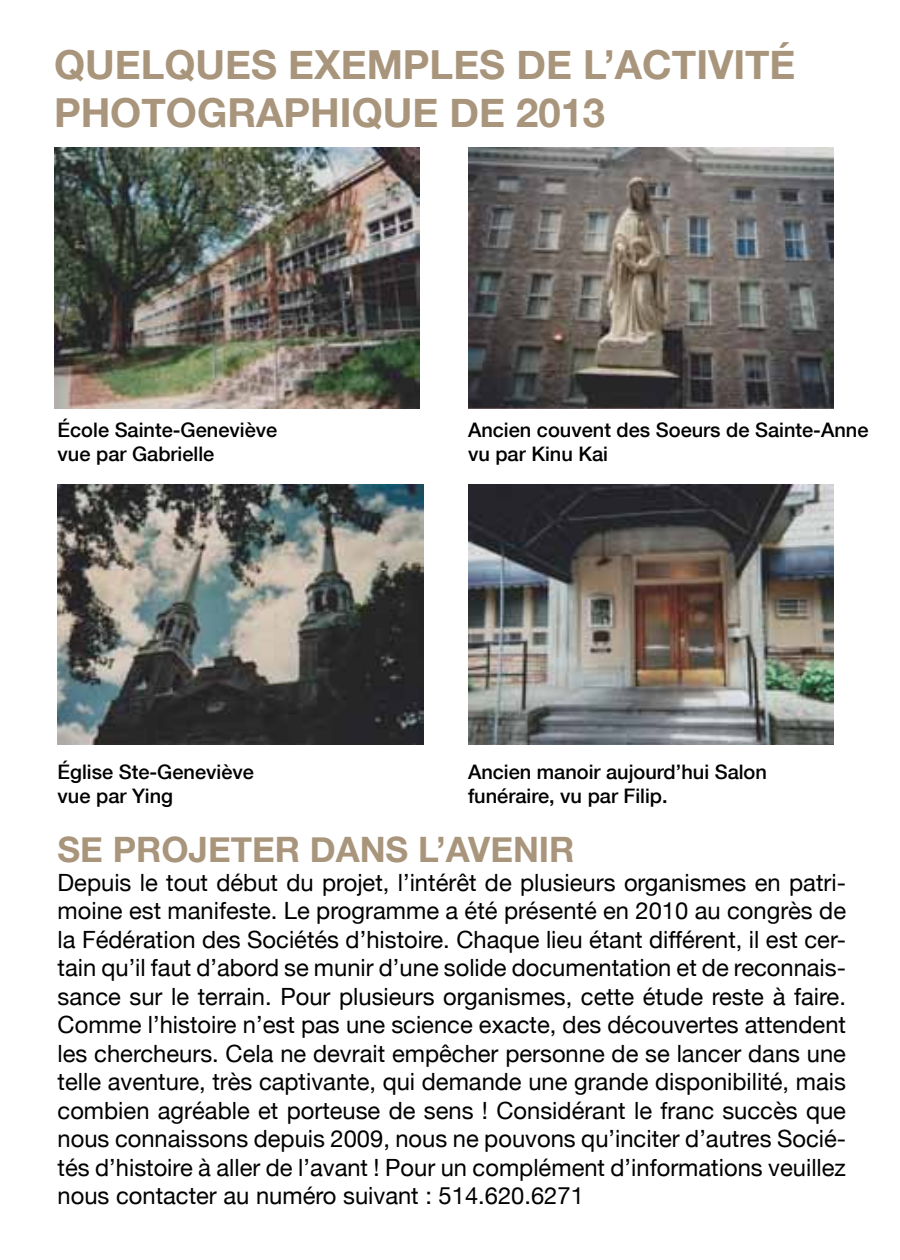
<style>
.page{position:relative;width:900px;height:1260px;background:#fff}
.page>*{position:absolute;margin:0;border:0;box-sizing:border-box;transform-origin:0 0}
.t1{font:700 40px/48px "Helvetica Neue";color:#a8957b}
.t2{font:700 35px "Helvetica Neue";color:#a8957b}
.t3{font:23.75px/28.5px "Helvetica Neue";color:#000;text-align:justify}
.t4{font:500 20px/24px "Helvetica Neue";color:#000}
</style>
<div class="page">
<img style="left:58px;top:484px;width:365px;height:261px">
<img style="left:468px;top:484px;width:365px;height:261px">
<img style="left:54px;top:148px;width:365px;height:260px">
<img style="left:468px;top:148px;width:365px;height:260px">
<h1 class="t1" style="left:54px;top:39px;width:743px">QUELQUES EXEM PLES DE L’ACTIVITÉ<br>PHOTO</h1>
<h1 class="t1" style="left:197px;top:87px;width:410px">GRAPHIQUE DE 2013</h1>
<p class="t4" style="left:58px;top:417px;width:221px">École Sainte-Geneviève vue par Gabrielle</p>
<p class="t4" style="left:468px;top:417px;width:402px">Ancien couvent des Soeurs de Sainte-Anne vu par Kinu Kai</p>
<p class="t4" style="left:58px;top:759px;width:198px">Église Ste-Geneviève vue par Ying</p>
<p class="t4" style="left:468px;top:759px;width:301px">Ancien manoir aujourd’hui Salon funéraire, vu par Filip.</p>
<h2 class="t2" style="left:58px;top:828px;width:174px">SE PROJETER</h2>
<h2 class="t2" style="left:310px;top:828px;width:51px">DANS</h2>
<h2 class="t2" style="left:418px;top:828px;width:94px">L’AVENIR</h2>
<p class="t3" style="left:58px;top:868px;width:790px">Depuis le tout début du projet, l’intérêt de plusieurs organismes en patri&shy;moine est manifeste. Le programme a été présenté en 2010 au congrès de la Fédération des Sociétés d’histoire. Chaque lieu étant différent, il est cer&shy;tain qu’il faut d’abord se munir d’une solide documentation et de reconnais&shy;sance sur le terrain. Pour plusieurs organismes, cette étude reste à faire.<br>Comme l’histoire n’est pas une science exacte, des découvertes attendent les chercheurs. Cela ne devrait empêcher personne de se lancer dans une telle aventure, très captivante, qui demande une grande disponibilité, mais combien agréable et porteuse de sens ! Considérant le franc succès que nous connaissons depuis 2009, nous ne pouvons qu’inciter d’autres Socié&shy;tés d’histoire à aller de l’avant ! Pour un complément d’informations veuillez nous contacter au numéro suivant : 514.620.6271</p>
</div>
